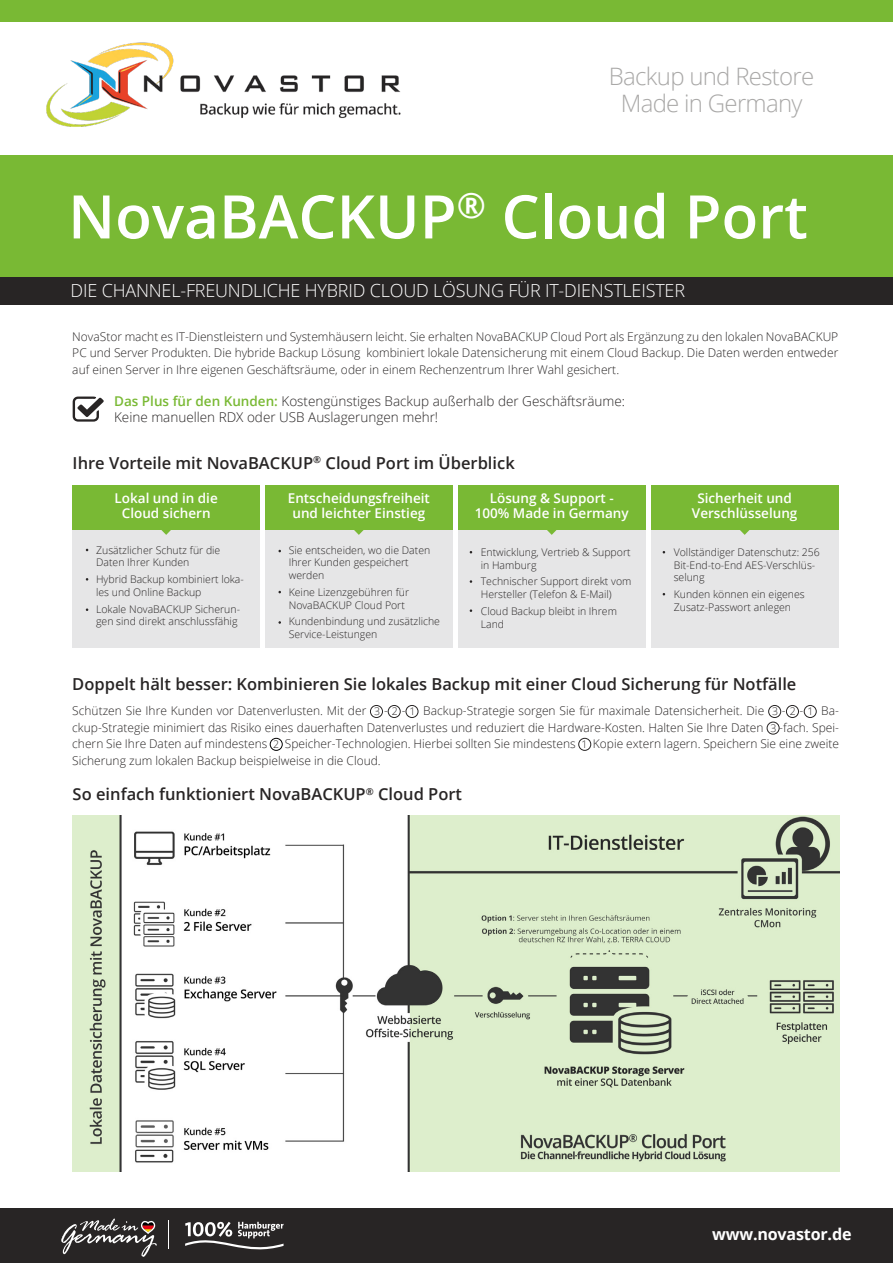
<style>
.page{position:relative;width:893px;height:1263px;background:#fff}
.page>*{position:absolute;margin:0;border:0;box-sizing:border-box;transform-origin:0 0}
.t1{font:600 60.15px "Open Sans";color:#fff}
.t2{font:300 24px/27px "Open Sans";letter-spacing:-.03em;color:#a9a8a7;text-align:center}
.t3{font:300 18px "Open Sans";letter-spacing:-.01em;color:#fff}
.t4{font:600 16.5px "Open Sans";color:#282525}
.t5{font:700 16.2px "Open Sans";letter-spacing:-.015em;color:#fff}
.t6{font:600 13.5px/15px "Open Sans";color:#fff;text-align:center}
.t7{font:300 13.5px/16.5px "Open Sans";color:#282525}
.t8{font:300 12px/16.5px "Open Sans";color:#282525;text-align:justify}
.t9{font:300 10.5px/12.6px "Open Sans";color:#282525}
.s1{font-weight:600;color:#79b934}
.s2{font-size:10.5px}
</style>
<div class="page">
<div style="left:0;top:274px;width:893px;height:30px;background:#282525"></div>
<img style="left:46px;top:42px;width:355px;height:85px">
<div style="left:0;top:0;width:893px;height:21px;background:#79b934"></div>
<div style="left:0;top:156px;width:893px;height:121px;background:#79b934"></div>
<svg style="left:73px;top:396px;width:31px;height:26px"></svg>
<div style="left:265px;top:530px;width:187px;height:118px;background:#e6e6e7"></div>
<div style="left:72px;top:530px;width:188px;height:118px;background:#e6e6e7"></div>
<div style="left:458px;top:530px;width:187px;height:118px;background:#e6e6e7"></div>
<div style="left:651px;top:530px;width:187px;height:118px;background:#e6e6e7"></div>
<svg style="left:354px;top:530px;width:10px;height:5px"></svg>
<svg style="left:161px;top:530px;width:10px;height:5px"></svg>
<svg style="left:547px;top:530px;width:10px;height:5px"></svg>
<svg style="left:740px;top:530px;width:10px;height:5px"></svg>
<div style="left:265px;top:485px;width:187px;height:45px;background:#79b934"></div>
<div style="left:72px;top:485px;width:188px;height:45px;background:#79b934"></div>
<div style="left:458px;top:485px;width:187px;height:45px;background:#79b934"></div>
<div style="left:651px;top:485px;width:187px;height:45px;background:#79b934"></div>
<div style="left:0;top:1209px;width:893px;height:54px;background:#282525"></div>
<img style="left:73px;top:815px;width:766px;height:357px">
<div style="left:370px;top:705px;width:13px;height:13px;border:1px solid #282525;border-radius:50%"></div>
<div style="left:768px;top:705px;width:13px;height:13px;border:1px solid #282525;border-radius:50%"></div>
<div style="left:270px;top:738px;width:12px;height:12px;border:1px solid #000;border-radius:50%"></div>
<div style="left:578px;top:738px;width:13px;height:12px;border:1px solid #282525;border-radius:50%"></div>
<div style="left:767px;top:722px;width:12px;height:12px;border:1px solid #282525;border-radius:50%"></div>
<div style="left:388px;top:705px;width:12px;height:13px;border:1px solid #282525;border-radius:50%"></div>
<div style="left:786px;top:705px;width:13px;height:13px;border:1px solid #282525;border-radius:50%"></div>
<div style="left:406px;top:705px;width:12px;height:13px;border:1px solid #282525;border-radius:50%"></div>
<div style="left:804px;top:705px;width:12px;height:13px;border:1px solid #282525;border-radius:50%"></div>
<svg style="left:185px;top:1222px;width:99px;height:28px"></svg>
<svg style="left:61px;top:1218px;width:96px;height:39px"></svg>
<h2 class="t2" style="left:609px;top:62px;width:207px">Backup und Restore<br>Made in Germany</h2>
<h1 class="t1" style="left:68px;top:175px;width:741px">NovaBACKUP<sup>®</sup> Cloud Port</h1>
<h3 class="t3" style="left:71px;top:278px;width:616px">DIE CHANNEL-FREUNDLICHE HYBRID CLOUD LÖSUNG FÜR IT-DIENSTLEISTER</h3>
<p class="t8" style="left:72px;top:328px;width:767px">NovaStor macht es IT-Dienstleistern und Systemhäusern leicht. Sie erhalten NovaBACKUP Cloud Port als Ergänzung zu den lokalen NovaBACKUP PC und Server Produkten. Die hybride Backup Lösung kombiniert lokale Datensicherung mit einem Cloud Backup. Die Daten werden entweder auf einen Server in Ihre eigenen Geschäftsräume, oder in einem Rechenzentrum Ihrer Wahl gesichert.</p>
<p class="t7" style="left:114px;top:392px;width:512px"><span class="s1">Das Plus für den Kunden:</span> Kostengünstiges Backup außerhalb der Geschäftsräume:<br>Keine manuellen RDX oder USB Auslagerungen mehr!</p>
<h3 class="t4" style="left:73px;top:451px;width:444px">Ihre Vorteile mit NovaBACKUP<sup>®</sup> Cloud Port im Überblick</h3>
<p class="t6" style="left:288px;top:491px;width:144px">Entscheidungsfreiheit und leichter Einstieg</p>
<p class="t6" style="left:115px;top:491px;width:105px">Lokal und in die<br>Cloud sichern</p>
<p class="t6" style="left:475px;top:491px;width:156px">Lösung &amp; Support -<br>100% Made in Germany</p>
<p class="t6" style="left:692px;top:491px;width:107px">Sicherheit und<br>Verschlüsselung</p>
<p class="t9" style="left:289px;top:543px;width:143px">Sie entscheiden, wo die Daten<br>Ihrer Kunden gespeichert werden</p>
<p class="t9" style="left:289px;top:585px;width:122px">Keine Lizenzgebühren für<br>NovaBACKUP Cloud Port</p>
<p class="t9" style="left:289px;top:615px;width:153px">Kundenbindung und zusätzliche<br>Service-Leistungen</p>
<p class="t9" style="left:96px;top:543px;width:126px">Zusätzlicher Schutz für die<br>Daten Ihrer Kunden</p>
<p class="t9" style="left:96px;top:573px;width:149px">Hybrid Backup kombiniert loka&shy;les und Online Backup</p>
<p class="t9" style="left:96px;top:602px;width:145px">Lokale NovaBACKUP Sicherun&shy;gen sind direkt anschlussfähig</p>
<p class="t9" style="left:481px;top:546px;width:151px">Entwicklung, Vertrieb &amp; Support in Hamburg</p>
<p class="t9" style="left:481px;top:575px;width:152px">Technischer Support direkt vom<br>Hersteller (Telefon &amp; E-Mail)</p>
<p class="t9" style="left:481px;top:604px;width:138px">Cloud Backup bleibt in Ihrem<br>Land</p>
<p class="t9" style="left:674px;top:546px;width:148px">Vollständiger Datenschutz: 256<br>Bit-End-to-End AES-Verschlüs&shy;selung</p>
<p class="t9" style="left:674px;top:588px;width:133px">Kunden können ein eigenes<br>Zusatz-Passwort anlegen</p>
<h3 class="t4" style="left:72px;top:673px;width:726px">Doppelt hält besser: Kombinieren Sie lokales Backup mit einer Cloud Sicherung für Notfälle</h3>
<p class="t8" style="left:72px;top:702px;width:768px">Schützen Sie Ihre Kunden vor Datenverlusten. Mit der <span class="s2">3</span> - <span class="s2">2</span> - <span class="s2">1</span> Backup-Strategie sorgen Sie für maximale Datensicherheit. Die <span class="s2">3</span> - <span class="s2">2</span> - <span class="s2">1</span> Ba&shy;ckup-Strategie minimiert das Risiko eines dauerhaften Datenverlustes und reduziert die Hardware-Kosten. Halten Sie Ihre Daten <span class="s2">3</span> -fach. Spei&shy;chern Sie Ihre Daten auf mindestens <span class="s2">2</span> Speicher-Technologien. Hierbei sollten Sie mindestens <span class="s2">1</span> Kopie extern lagern. Speichern Sie eine zweite Sicherung zum lokalen Backup beispielweise in die Cloud.</p>
<h3 class="t4" style="left:73px;top:783px;width:391px">So einfach funktioniert NovaBACKUP<sup>®</sup> Cloud Port</h3>
<h3 class="t5" style="left:712px;top:1223px;width:141px">www.novastor.de</h3>
</div>
